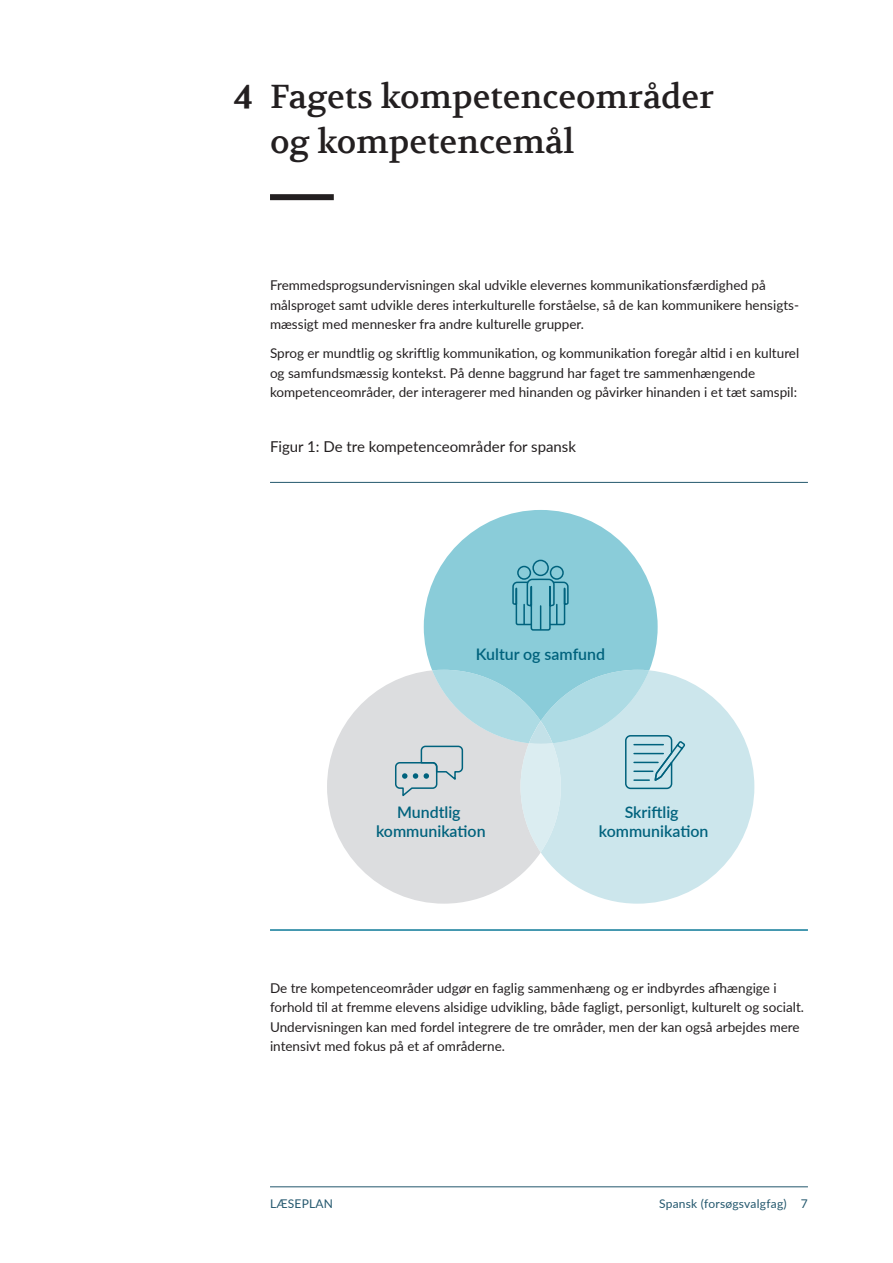
<style>
.page{position:relative;width:893px;height:1263px;background:#fff}
.page>*{position:absolute;margin:0;border:0;box-sizing:border-box;transform-origin:0 0}
.t1{font:33px/45px "Volkhov";color:#231f20}
.t2{font:700 33px "Volkhov";color:#231f20}
.t3{font:600 15.9px/19px "Lato";color:#00627d;text-align:center}
.t4{font:15px "Lato";color:#231f20}
.t5{font:13.5px/19.5px "Lato";color:#231f20}
.t6{font:12px "Lato";letter-spacing:.02em;color:#23576d}
</style>
<div class="page">
<div style="left:270px;top:194px;width:64px;height:6px;background:#231f20"></div>
<hr style="left:270px;top:482px;width:538px;height:1px;background:#23576d">
<svg style="left:424px;top:510px;width:234px;height:160px;fill:#8accd9"></svg>
<svg style="left:541px;top:681px;width:213px;height:223px;fill:#cce6ec"></svg>
<svg style="left:327px;top:681px;width:214px;height:223px;fill:#dcdddf"></svg>
<div style="left:550px;top:566px;width:13px;height:13px;background:#8accd9;border-radius:50%"></div>
<div style="left:550px;top:566px;width:14px;height:14px;border:2px solid #00627d;border-radius:50%"></div>
<div style="left:518px;top:566px;width:12px;height:13px;background:#8accd9;border-radius:50%"></div>
<div style="left:517px;top:566px;width:14px;height:14px;border:2px solid #00627d;border-radius:50%"></div>
<svg style="left:394px;top:670px;width:293px;height:182px;background:#c6dde3"></svg>
<svg style="left:512px;top:578px;width:57px;height:53px;background:#6ab3c3"></svg>
<div style="left:533px;top:560px;width:15px;height:15px;background:#8accd9;border-radius:50%"></div>
<div style="left:532px;top:560px;width:17px;height:16px;border:2px solid #00627d;border-radius:50%"></div>
<hr style="left:270px;top:929px;width:538px;height:2px;background:#0d7a98">
<hr style="left:270px;top:1186px;width:538px;height:1px;background:#23576d">
<h2 class="t2" style="left:234px;top:77px;width:21px">4</h2>
<h2 class="t1" style="left:270px;top:75px;width:446px">Fagets kompetenceområder og kompetencemål</h2>
<p class="t5" style="left:270px;top:275px;width:531px">Fremmedsprogsundervisningen skal udvikle elevernes kommunikationsfærdighed på målsproget samt udvikle deres interkulturelle forståelse, så de kan kommunikere hensigts&shy;mæssigt med mennesker fra andre kulturelle grupper.</p>
<p class="t5" style="left:270px;top:343px;width:531px">Sprog er mundtlig og skriftlig kommunikation, og kommunikation foregår altid i en kulturel og samfundsmæssig kontekst. På denne baggrund har faget tre sammenhængende kompetenceområder, der interagerer med hinanden og påvirker hinanden i et tæt samspil:</p>
<p class="t4" style="left:270px;top:436px;width:308px">Figur 1: De tre kompetenceområder for spansk</p>
<p class="t3" style="left:476px;top:643px;width:131px">Kultur og samfund</p>
<p class="t3" style="left:376px;top:802px;width:111px">Mundtlig kommunikation</p>
<p class="t3" style="left:599px;top:802px;width:111px">Skriftlig kommunikation</p>
<p class="t5" style="left:270px;top:977px;width:535px">De tre kompetenceområder udgør en faglig sammenhæng og er indbyrdes afhængige i forhold til at fremme elevens alsidige udvikling, både fagligt, personligt, kulturelt og socialt.<br>Undervisningen kan med fordel integrere de tre områder, men der kan også arbejdes mere intensivt med fokus på et af områderne.</p>
<p class="t6" style="left:270px;top:1195px;width:65px">LÆSEPLAN</p>
<p class="t6" style="left:659px;top:1195px;width:150px">Spansk (forsøgsvalgfag) 7</p>
</div>
